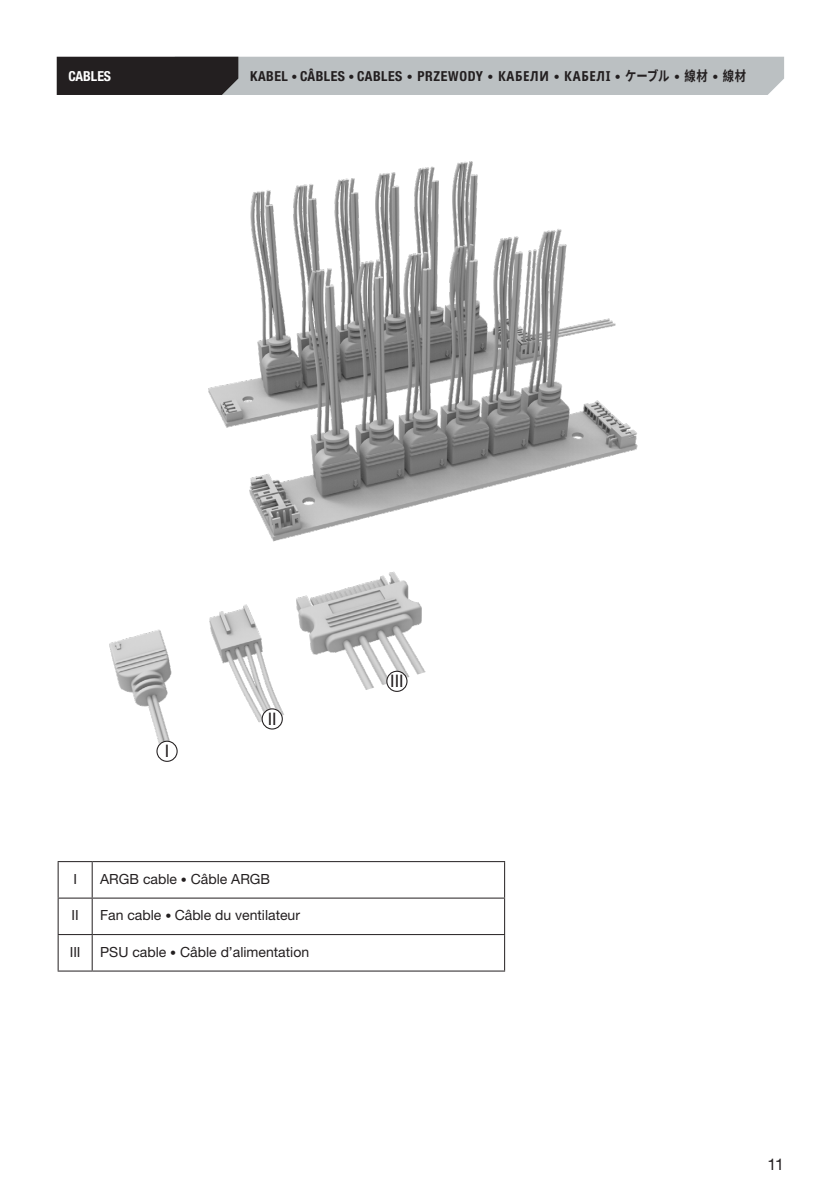
<style>
.page{position:relative;width:840px;height:1191px;background:#fff}
.page>*{position:absolute;margin:0;border:0;box-sizing:border-box;transform-origin:0 0}
.t1{font:17.2px "Helvetica Neue LT Pro";color:#231f20}
.t2{font:16px "Helvetica Neue LT Pro";color:#231f20}
.t3{font:14px "Helvetica Neue LT Pro";color:#231f20}
.t4{font:700 condensed 13.8px "Helvetica Neue LT Pro";letter-spacing:.035em;color:#231f20}
.t5{font:700 condensed 13.8px "Helvetica Neue LT Pro";color:#fff}
.s1{font-size:11.8px}
.s2{font-family:"Noto Sans"}
.s3{font-family:"Noto Sans CJ Kjp";font-stretch:normal}
.s4{font-family:"Noto Sans CJ Ksc";font-stretch:normal}
.s5{font-size:12px}
</style>
<div class="page">
<img style="left:109px;top:161px;width:529px;height:591px">
<hr style="left:58px;top:861px;width:34px;height:1px;background:#231f20">
<hr style="left:58px;top:862px;width:1px;height:35px;background:#231f20">
<hr style="left:92px;top:861px;width:413px;height:1px;background:#231f20">
<hr style="left:92px;top:862px;width:1px;height:35px;background:#231f20">
<hr style="left:504px;top:862px;width:1px;height:35px;background:#231f20">
<hr style="left:58px;top:897px;width:34px;height:1px;background:#231f20">
<hr style="left:58px;top:898px;width:1px;height:36px;background:#231f20">
<hr style="left:92px;top:897px;width:413px;height:1px;background:#231f20">
<hr style="left:92px;top:898px;width:1px;height:36px;background:#231f20">
<hr style="left:504px;top:898px;width:1px;height:36px;background:#231f20">
<hr style="left:58px;top:934px;width:34px;height:1px;background:#231f20">
<hr style="left:58px;top:935px;width:1px;height:35px;background:#231f20">
<hr style="left:92px;top:934px;width:413px;height:1px;background:#231f20">
<hr style="left:92px;top:935px;width:1px;height:35px;background:#231f20">
<hr style="left:504px;top:935px;width:1px;height:35px;background:#231f20">
<hr style="left:58px;top:970px;width:34px;height:1px;background:#231f20">
<hr style="left:92px;top:970px;width:413px;height:1px;background:#231f20">
<div style="left:386px;top:671px;width:21px;height:20px;background:#fff;border-radius:50%"></div>
<div style="left:386px;top:670px;width:21px;height:22px;border:1px solid #231f20;border-radius:50%"></div>
<div style="left:157px;top:741px;width:20px;height:20px;background:#fff;border-radius:50%"></div>
<div style="left:156px;top:740px;width:21px;height:22px;border:1px solid #231f20;border-radius:50%"></div>
<div style="left:262px;top:709px;width:20px;height:20px;background:#fff;border-radius:50%"></div>
<div style="left:261px;top:708px;width:22px;height:21px;border:1px solid #231f20;border-radius:50%"></div>
<svg style="left:57px;top:57px;width:726px;height:38px;background:#959799"></svg>
<p class="t5" style="left:68px;top:67px;width:44px">CABLES</p>
<p class="t4" style="left:250px;top:67px;width:497px">KABEL <span class="s1">•</span> CÂBLES <span class="s1">•</span> CABLES <span class="s1">•</span> PRZEWODY <span class="s1">•</span> <span class="s2">КАБЕЛИ</span> <span class="s1">•</span> <span class="s2">КАБЕЛІ</span> <span class="s1">•</span> <span class="s3">ケーブル</span> <span class="s1">•</span> <span class="s4">線材</span> <span class="s1">•</span> <span class="s4">線材</span></p>
<p class="t1" style="left:165px;top:740px;width:6px">I</p>
<p class="t1" style="left:267px;top:708px;width:10px">II</p>
<p class="t3" style="left:73px;top:870px;width:5px">I</p>
<p class="t3" style="left:100px;top:870px;width:171px">ARGB cable <span class="s5">•</span> Câble ARGB</p>
<p class="t3" style="left:71px;top:906px;width:9px">II</p>
<p class="t3" style="left:100px;top:906px;width:201px">Fan cable <span class="s5">•</span> Câble du ventilateur</p>
<p class="t3" style="left:70px;top:943px;width:12px">III</p>
<p class="t3" style="left:100px;top:943px;width:210px">PSU cable <span class="s5">•</span> Câble d’alimentation</p>
<p class="t1" style="left:390px;top:670px;width:15px">III</p>
<p class="t2" style="left:767px;top:1154px;width:18px">11</p>
</div>
